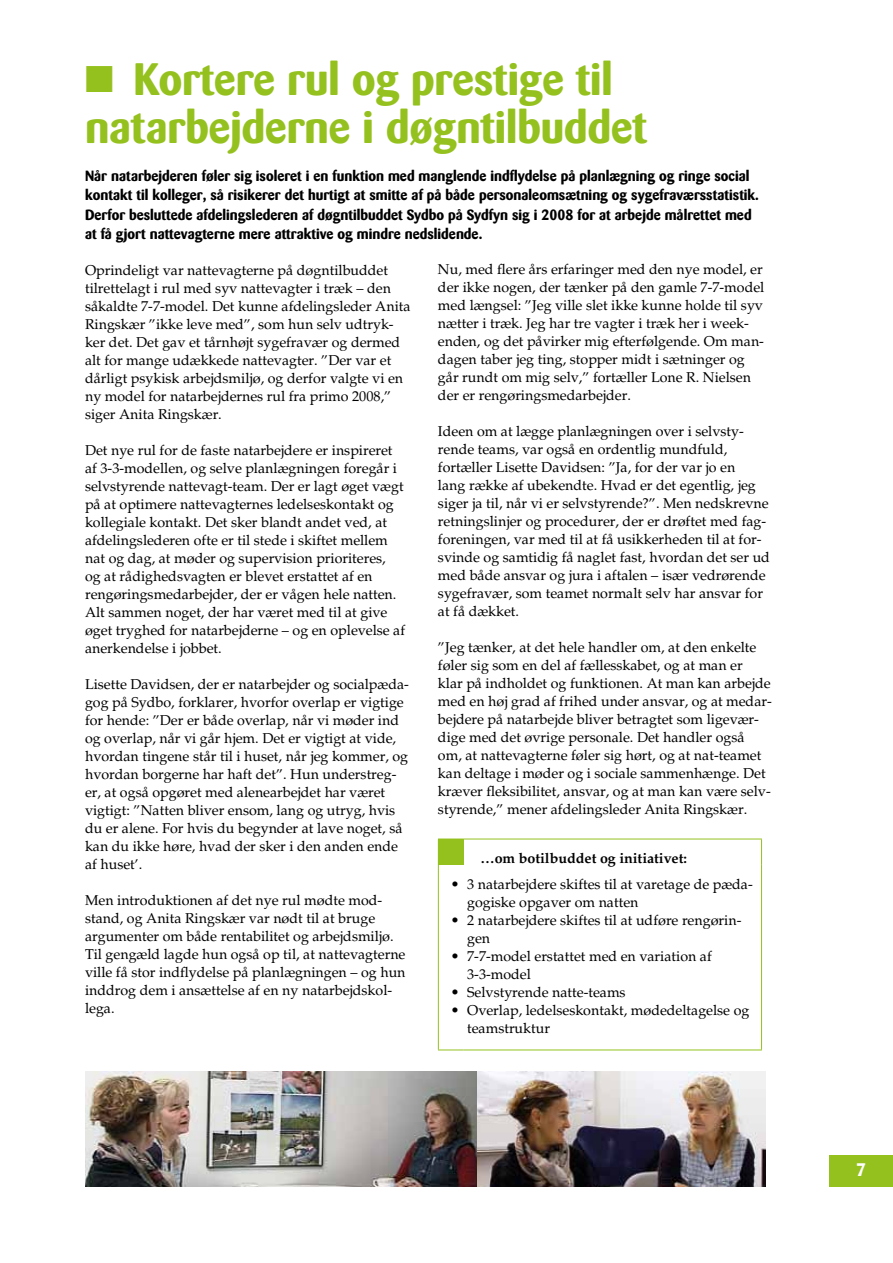
<style>
.page{position:relative;width:893px;height:1263px;background:#fff}
.page>*{position:absolute;margin:0;border:0;box-sizing:border-box;transform-origin:0 0}
.t1{font:700 45px/48px "Barmeno";color:#95c11f}
.t2{font:700 18px "Barmeno";color:#fff}
.t3{font:700 14.7px/19.5px "Barmeno";color:#000}
.t4{font:14.25px/18px "Palatino";color:#000}
.t5{font:700 14.25px "Palatino";color:#000}
.s1{font-family:"Raleigh";font-weight:700;font-size:15.75px}
</style>
<div class="page">
<svg style="left:438px;top:839px;width:25px;height:25px"></svg>
<hr style="left:463px;top:839px;width:299px;height:1px;background:#95c11f">
<hr style="left:438px;top:864px;width:1px;height:185px;background:#95c11f">
<hr style="left:761px;top:864px;width:1px;height:185px;background:#95c11f">
<svg style="left:438px;top:1049px;width:25px;height:1px"></svg>
<hr style="left:463px;top:1049px;width:299px;height:1px;background:#95c11f">
<svg style="left:761px;top:839px;width:1px;height:25px"></svg>
<div style="left:829px;top:1154px;width:64px;height:32px;background:#95c11f"></div>
<img style="left:85px;top:1071px;width:680px;height:115px">
<h1 class="t1" style="left:85px;top:55px;width:563px">■ Kortere rul og prestige til natarbejderne i døgntilbuddet</h1>
<p class="t3" style="left:85px;top:166px;width:675px">Når natarbejderen føler sig isoleret i en funktion med manglende indflydelse på planlægning og ringe social kontakt til kolleger, så risikerer det hurtigt at smitte af på både personaleomsætning og sygefraværsstatistik.<br>Derfor besluttede afdelingslederen af døgntilbuddet Sydbo på Sydfyn sig i 2008 for at arbejde målrettet med at få gjort nattevagterne mere attraktive og mindre nedslidende.</p>
<p class="t4" style="left:85px;top:261px;width:327px">Oprindeligt var nattevagterne på døgntilbuddet tilrettelagt i rul med syv nattevagter i træk – den såkaldte 7-7-model. Det kunne afdelingsleder Anita Ringskær ”ikke leve med”, som hun selv udtryk&shy;ker det. Det gav et tårnhøjt sygefravær og dermed alt for mange udækkede nattevagter. ”Der var et dårligt psykisk arbejdsmiljø, og derfor valgte vi en ny model for natarbejdernes rul fra primo 2008,” siger Anita Ringskær.</p>
<p class="t4" style="left:85px;top:441px;width:322px">Det nye rul for de faste natarbejdere er inspireret af 3-3-modellen, og selve planlægningen foregår i selvstyrende nattevagt-team. Der er lagt øget vægt på at optimere nattevagternes ledelseskontakt og kollegiale kontakt. Det sker blandt andet ved, at afdelingslederen ofte er til stede i skiftet mellem nat og dag, at møder og supervision prioriteres,<br>og at rådighedsvagten er blevet erstattet af en rengøringsmedarbejder, der er vågen hele natten.<br>Alt sammen noget, der har været med til at give øget tryghed for natarbejderne – og en oplevelse af anerkendelse i jobbet.</p>
<p class="t4" style="left:85px;top:675px;width:325px">Lisette Davidsen, der er natarbejder og socialpæda&shy;gog på Sydbo, forklarer, hvorfor overlap er vigtige for hende: ”Der er både overlap, når vi møder ind og overlap, når vi går hjem. Det er vigtigt at vide, hvordan tingene står til i huset, når jeg kommer, og hvordan borgerne har haft det”. Hun understreg&shy;er, at også opgøret med alenearbejdet har været vigtigt: ”Natten bliver ensom, lang og utryg, hvis du er alene. For hvis du begynder at lave noget, så kan du ikke høre, hvad der sker i den anden ende af huset’.</p>
<p class="t4" style="left:85px;top:891px;width:322px">Men introduktionen af det nye rul mødte mod&shy;stand, og Anita Ringskær var nødt til at bruge argumenter om både rentabilitet og arbejdsmiljø.<br>Til gengæld lagde hun også op til, at nattevagterne ville få stor indflydelse på planlægningen – og hun inddrog dem i ansættelse af en ny natarbejdskol&shy;lega.</p>
<p class="t4" style="left:438px;top:261px;width:328px">Nu, med flere års erfaringer med den nye model, er der ikke nogen, der tænker på den gamle 7-7-model med længsel: ”Jeg ville slet ikke kunne holde til syv nætter i træk. Jeg har tre vagter i træk her i week&shy;enden, og det påvirker mig efterfølgende. Om man&shy;dagen taber jeg ting, stopper midt i sætninger og går rundt om mig selv,” fortæller Lone R. Nielsen der er rengøringsmedarbejder.</p>
<p class="t4" style="left:438px;top:423px;width:333px">Ideen om at lægge planlægningen over i selvsty&shy;rende teams, var også en ordentlig mundfuld, fortæller Lisette Davidsen: ”Ja, for der var jo en<br>lang række af ubekendte. Hvad er det egentlig, jeg siger ja til, når vi er selvstyrende?”. Men nedskrevne retningslinjer og procedurer, der er drøftet med fag&shy;foreningen, var med til at få usikkerheden til at for&shy;svinde og samtidig få naglet fast, hvordan det ser ud med både ansvar og jura i aftalen – især vedrørende sygefravær, som teamet normalt selv har ansvar for at få dækket.</p>
<p class="t4" style="left:438px;top:639px;width:335px">”Jeg tænker, at det hele handler om, at den enkelte føler sig som en del af fællesskabet, og at man er<br>klar på indholdet og funktionen. At man kan arbejde med en høj grad af frihed under ansvar, og at medar&shy;bejdere på natarbejde bliver betragtet som ligevær&shy;dige med det øvrige personale. Det handler også om, at nattevagterne føler sig hørt, og at nat-teamet kan deltage i møder og i sociale sammenhænge. Det kræver fleksibilitet, ansvar, og at man kan være selv&shy;styrende,” mener afdelingsleder Anita Ringskær.</p>
<p class="t5" style="left:480px;top:849px;width:208px">…om botilbuddet og initiativet:</p>
<p class="t4" style="left:467px;top:875px;width:287px;text-indent:-16px"><span class="s1">•</span> 3 natarbejdere skiftes til at varetage de pæda&shy;gogiske opgaver om natten</p>
<p class="t4" style="left:467px;top:911px;width:276px;text-indent:-16px"><span class="s1">•</span> 2 natarbejdere skiftes til at udføre rengørin&shy;gen</p>
<p class="t4" style="left:467px;top:947px;width:246px;text-indent:-16px"><span class="s1">•</span> 7-7-model erstattet med en variation af<br>3-3-model</p>
<p class="t4" style="left:451px;top:983px;width:176px"><span class="s1">•</span> Selvstyrende natte-teams</p>
<p class="t4" style="left:467px;top:1001px;width:284px;text-indent:-16px"><span class="s1">•</span> Overlap, ledelseskontakt, mødedeltagelse og teamstruktur</p>
<p class="t2" style="left:856px;top:1159px;width:11px">7</p>
</div>
